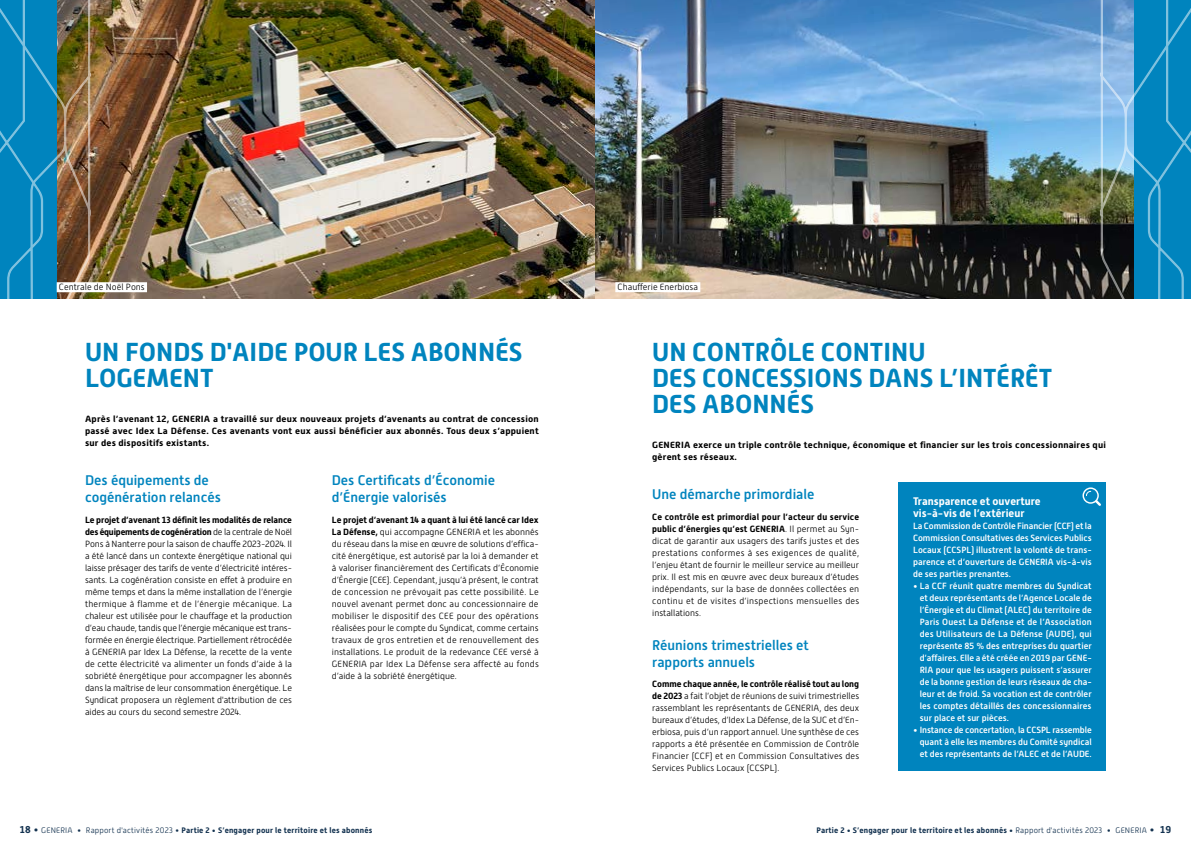
<style>
.page{position:relative;width:1191px;height:842px;background:#fff}
.page>*{position:absolute;margin:0;border:0;box-sizing:border-box;transform-origin:0 0}
.t1{font:700 26px/26px "Alwyn New";color:#0084be}
.t2{font:500 14px/17px "Alwyn New";color:#0084be}
.t3{font:700 11px/12px "Alwyn New";color:#fff}
.t4{font:300 9px/12px "Alwyn New";color:#000;text-align:justify}
.t5{font:500 9px/12px "Alwyn New";color:#fff;text-align:justify}
.t6{font:700 9px/12px "Alwyn New";letter-spacing:.02em;color:#000;text-align:justify;scale:1.06 1}
.t7{font:700 8px "Alwyn New";letter-spacing:.02em;color:#12314f}
.s1{font-weight:700}
.s2{font-size:10px}
.s3{font-weight:300;font-size:10px}
.s4{font-weight:300}
</style>
<div class="page">
<img style="left:90px;top:0;width:1010px;height:299px">
<div style="left:899px;top:482px;width:207px;height:289px;background:#0084be"></div>
<svg style="left:1082px;top:487px;width:19px;height:19px"></svg>
<img style="left:0;top:0;width:90px;height:299px">
<svg style="left:1100px;top:0;width:91px;height:299px;background:#2d87b1"></svg>
<div style="left:57px;top:282px;width:90px;height:10px;background:#fff"></div>
<div style="left:615px;top:282px;width:85px;height:10px;background:#fff"></div>
<p class="t4" style="left:59px;top:281px;width:87px">Centrale de Noël Pons</p>
<p class="t4" style="left:617px;top:281px;width:82px">Chaufferie Enerbiosa</p>
<h1 class="t1" style="left:85px;top:339px;width:439px">UN FONDS D'AIDE POUR LES ABONNÉS<br>LOGEMENT</h1>
<p class="t6" style="left:85px;top:413px;width:429px">Après l’avenant 12, GENERIA a travaillé sur deux nouveaux projets d’avenants au contrat de concession passé avec Idex La Défense. Ces avenants vont eux aussi bénéficier aux abonnés. Tous deux s’appuient sur des dispositifs existants.</p>
<h2 class="t2" style="left:85px;top:472px;width:137px">Des équipements de cogénération relancés</h2>
<p class="t4" style="left:85px;top:514px;width:209px"><span class="s1">Le projet d’avenant 13 définit les modalités de relance des équipements de cogénération</span> de la centrale de Noël Pons à Nanterre pour la saison de chauffe 2023-2024. Il a été lancé dans un contexte énergétique national qui laisse présager des tarifs de vente d’électricité intéres&shy;sants. La cogénération consiste en effet à produire en même temps et dans la même installation de l’énergie thermique à flamme et de l’énergie mécanique. La chaleur est utilisée pour le chauffage et la production d’eau chaude, tandis que l’énergie mécanique est trans&shy;formée en énergie électrique. Partiellement rétrocédée à GENERIA par Idex La Défense, la recette de la vente de cette électricité va alimenter un fonds d’aide à la sobriété énergétique pour accompagner les abonnés dans la maîtrise de leur consommation énergétique. Le Syndicat proposera un règlement d'attribution de ces aides au cours du second semestre 2024.</p>
<h2 class="t2" style="left:332px;top:472px;width:165px">Des Certificats d’Économie d’Énergie valorisés</h2>
<p class="t4" style="left:332px;top:514px;width:209px"><span class="s1">Le projet d’avenant 14 a quant à lui été lancé car Idex La Défense,</span> qui accompagne GENERIA et les abonnés du réseau dans la mise en œuvre de solutions d’effica&shy;cité énergétique, est autorisé par la loi à demander et à valoriser financièrement des Certificats d’Économie d’Énergie (CEE). Cependant, jusqu’à présent, le contrat de concession ne prévoyait pas cette possibilité. Le nouvel avenant permet donc au concessionnaire de mobiliser le dispositif des CEE pour des opérations réalisées pour le compte du Syndicat, comme certains travaux de gros entretien et de renouvellement des installations. Le produit de la redevance CEE versé à GENERIA par Idex La Défense sera affecté au fonds d’aide à la sobriété énergétique.</p>
<h1 class="t1" style="left:652px;top:339px;width:401px">UN CONTRÔLE CONTINU<br>DES CONCESSIONS DANS L’INTÉRÊT<br>DES ABONNÉS</h1>
<p class="t6" style="left:652px;top:439px;width:429px">GENERIA exerce un triple contrôle technique, économique et financier sur les trois concessionnaires qui gèrent ses réseaux.</p>
<h2 class="t2" style="left:652px;top:486px;width:164px">Une démarche primordiale</h2>
<p class="t4" style="left:652px;top:511px;width:209px"><span class="s1">Ce contrôle est primordial pour l’acteur du service public d’énergies qu’est GENERIA</span>. Il permet au Syn&shy;dicat de garantir aux usagers des tarifs justes et des prestations conformes à ses exigences de qualité, l’enjeu étant de fournir le meilleur service au meilleur prix. Il est mis en œuvre avec deux bureaux d’études indépendants, sur la base de données collectées en continu et de visites d’inspections mensuelles des installations.</p>
<h2 class="t2" style="left:652px;top:636px;width:158px">Réunions trimestrielles et rapports annuels</h2>
<p class="t4" style="left:652px;top:678px;width:209px"><span class="s1">Comme chaque année, le contrôle réalisé tout au long de 2023</span> a fait l’objet de réunions de suivi trimestrielles rassemblant les représentants de GENERIA, des deux bureaux d’études, d’Idex La Défense, de la SUC et d’En&shy;erbiosa, puis d’un rapport annuel. Une synthèse de ces rapports a été présentée en Commission de Contrôle Financier (CCF) et en Commission Consultatives des Services Publics Locaux (CCSPL).</p>
<p class="t3" style="left:913px;top:495px;width:129px">Transparence et ouverture vis-à-vis de l’extérieur</p>
<p class="t5" style="left:913px;top:520px;width:180px">La Commission de Contrôle Financier (CCF) et la Commission Consultatives des Services Publics Locaux (CCSPL) illustrent la volonté de trans&shy;parence et d’ouverture de GENERIA vis-à-vis de ses parties prenantes.</p>
<p class="t5" style="left:919px;top:580px;width:174px;text-indent:-7px">• La CCF réunit quatre membres du Syndicat et deux représentants de l’Agence Locale de l’Énergie et du Climat (ALEC) du territoire de Paris Ouest La Défense et de l’Association des Utilisateurs de La Défense (AUDE), qui représente 85 % des entreprises du quartier d’affaires. Elle a été créée en 2019 par GENE-RIA pour que les usagers puissent s’assurer de la bonne gestion de leurs réseaux de cha&shy;leur et de froid. Sa vocation est de contrôler les comptes détaillés des concessionnaires sur place et sur pièces.</p>
<p class="t5" style="left:919px;top:724px;width:173px;text-indent:-7px">• Instance de concertation, la CCSPL rassemble quant à elle les membres du Comité syndical et des représentants de l’ALEC et de l’AUDE.</p>
<p class="t7" style="left:20px;top:826px;width:354px"><span class="s2">18</span> <span class="s3">•</span> <span class="s4">GENERIA • Rapport d'activités 2023 •</span> Partie 2 • S’engager pour le territoire et les abonnés</p>
<p class="t7" style="left:816px;top:826px;width:356px">Partie 2 • S’engager pour le territoire et les abonnés • <span class="s4">Rapport d'activités 2023 • GENERIA</span> <span class="s3">•</span> <span class="s2">19</span></p>
</div>
